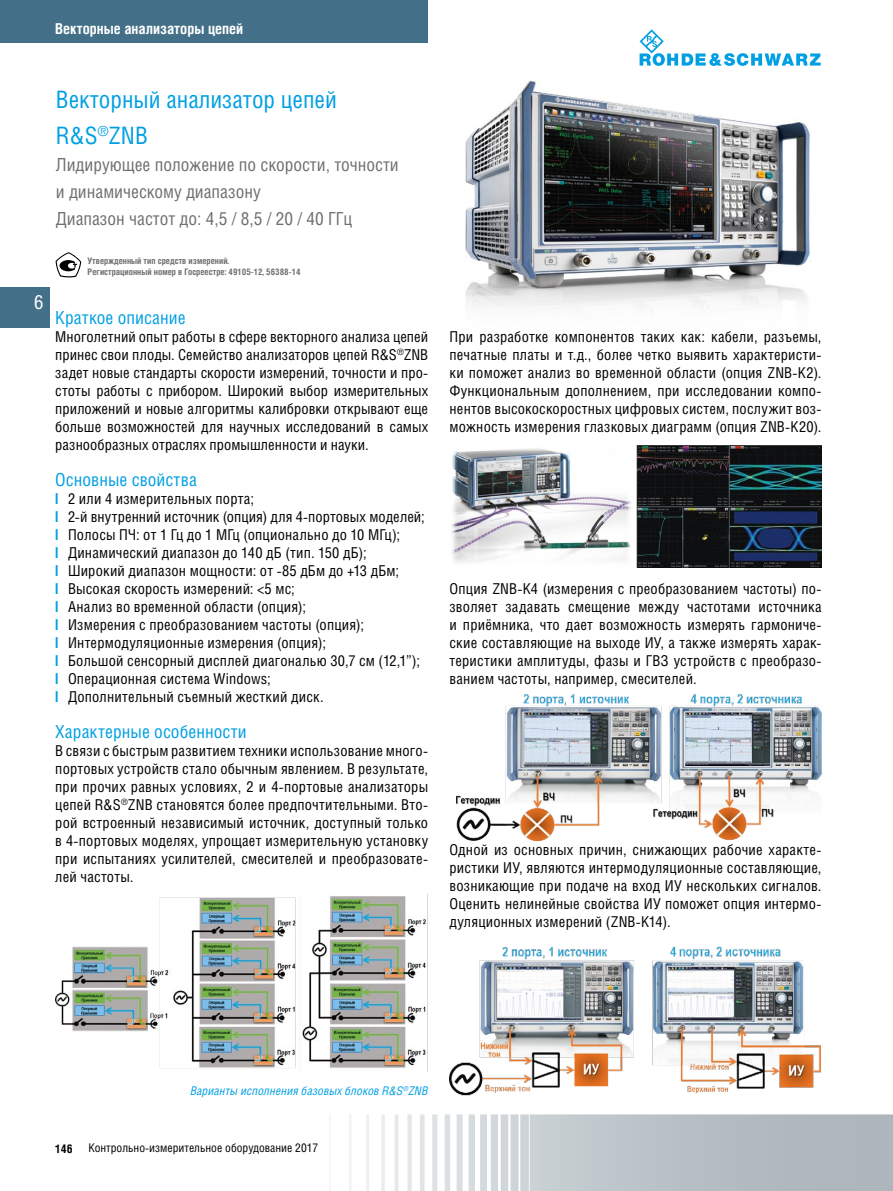
<style>
.page{position:relative;width:893px;height:1191px;background:#fff}
.page>*{position:absolute;margin:0;border:0;box-sizing:border-box;transform-origin:0 0}
.t1{font:24px/36px "Helios Cond C";color:#009fe3}
.t2{font:19.5px "Helios Cond C";color:#fff}
.t3{font:18px/27px "Helios Cond C";color:#706f6f}
.t4{font:18px "Helios Cond C";letter-spacing:.005em;color:#009fe3}
.t5{font:15px/18px "Helios Cond C";letter-spacing:.015em;color:#000;text-align:justify}
.t6{font:700 15px "Helios Cond C";color:#fff}
.t7{font:12px "Helios Cond C";color:#000}
.t8{font:italic 12px "Helios Cond C";letter-spacing:.01em;color:#009fe3}
.t9{font:700 12px "Helios Cond C";color:#000}
.t10{font:700 9px/10.8px "Helios Cond C";color:#706f6f}
.s1{font-weight:700;color:#009fe3}
</style>
<div class="page">
<svg style="left:349px;top:1114px;width:544px;height:77px"></svg>
<div style="left:0;top:0;width:427px;height:43px;background:#436f88"></div>
<svg style="left:640px;top:29px;width:181px;height:37px"></svg>
<div style="left:0;top:287px;width:50px;height:41px;background:#436f88"></div>
<img style="left:56px;top:894px;width:372px;height:177px">
<svg style="left:56px;top:252px;width:25px;height:25px"></svg>
<img style="left:465px;top:80px;width:345px;height:229px">
<img style="left:452px;top:445px;width:369px;height:122px">
<img style="left:456px;top:694px;width:365px;height:146px">
<img style="left:449px;top:946px;width:372px;height:150px">
<p class="t6" style="left:55px;top:20px;width:190px">Векторные анализаторы цепей</p>
<h2 class="t2" style="left:34px;top:290px;width:11px">6</h2>
<h1 class="t1" style="left:56px;top:81px;width:283px">Векторный анализатор цепей<br>R&amp;S<sup>®</sup>ZNB</h1>
<p class="t3" style="left:56px;top:151px;width:344px">Лидирующее положение по скорости, точности и динамическому диапазону<br>Диапазон частот до: 4,5 / 8,5 / 20 / 40 ГГц</p>
<p class="t10" style="left:87px;top:255px;width:214px">Утвержденный тип средств измерений.<br>Регистрационный номер в Госреестре: 49105-12, 56388-14</p>
<p class="t4" style="left:55px;top:307px;width:132px">Краткое описание</p>
<p class="t5" style="left:55px;top:327px;width:374px">Многолетний опыт работы в сфере векторного анализа цепей принес свои плоды. Семейство анализаторов цепей R&amp;S<sup>®</sup>ZNB задет новые стандарты скорости измерений, точности и про&shy;стоты работы с прибором. Широкий выбор измерительных приложений и новые алгоритмы калибровки открывают еще больше возможностей для научных исследований в самых разнообразных отраслях промышленности и науки.</p>
<p class="t4" style="left:55px;top:469px;width:143px">Основные свойства</p>
<p class="t5" style="left:55px;top:489px;width:371px;text-align:left"><span class="s1">l</span> 2 или 4 измерительных порта;<br><span class="s1">l</span> 2-й внутренний источник (опция) для 4-портовых моделей; <span class="s1">l</span> Полосы ПЧ: от 1 Гц до 1 МГц (опционально до 10 МГц);<br><span class="s1">l</span> Динамический диапазон до 140 дБ (тип. 150 дБ);<br><span class="s1">l</span> Широкий диапазон мощности: от -85 дБм до +13 дБм;<br><span class="s1">l</span> Высокая скорость измерений: &lt;5 мс;<br><span class="s1">l</span> Анализ во временной области (опция);<br><span class="s1">l</span> Измерения с преобразованием частоты (опция);<br><span class="s1">l</span> Интермодуляционные измерения (опция);<br><span class="s1">l</span> Большой сенсорный дисплей диагональю 30,7 см (12,1”); <span class="s1">l</span> Операционная система Windows;<br><span class="s1">l</span> Дополнительный съемный жесткий диск.</p>
<p class="t4" style="left:55px;top:721px;width:193px">Характерные особенности</p>
<p class="t5" style="left:55px;top:741px;width:374px">В связи с быстрым развитием техники использование много&shy;портовых устройств стало обычным явлением. В результате, при прочих равных условиях, 2 и 4-портовые анализаторы цепей R&amp;S<sup>®</sup>ZNB становятся более предпочтительными. Вто&shy;рой встроенный независимый источник, доступный только в 4-портовых моделях, упрощает измерительную установку при испытаниях усилителей, смесителей и преобразовате&shy;лей частоты.</p>
<p class="t5" style="left:449px;top:327px;width:374px">При разработке компонентов таких как: кабели, разъемы, печатные платы и т.д., более четко выявить характеристи&shy;ки поможет анализ во временной области (опция ZNB-K2).<br>Функциональным дополнением, при исследовании компо&shy;нентов высокоскоростных цифровых систем, послужит воз&shy;можность измерения глазковых диаграмм (опция ZNB-K20).</p>
<p class="t5" style="left:449px;top:579px;width:374px">Опция ZNB-K4 (измерения с преобразованием частоты) по&shy;зволяет задавать смещение между частотами источника и приёмника, что дает возможность измерять гармониче&shy;ские составляющие на выходе ИУ, а также измерять харак&shy;теристики амплитуды, фазы и ГВЗ устройств с преобразо&shy;ванием частоты, например, смесителей.</p>
<p class="t5" style="left:449px;top:840px;width:374px">Одной из основных причин, снижающих рабочие характе&shy;ристики ИУ, являются интермодуляционные составляющие, возникающие при подаче на вход ИУ нескольких сигналов.<br>Оценить нелинейные свойства ИУ поможет опция интермо&shy;дуляционных измерений (ZNB-K14).</p>
<p class="t8" style="left:190px;top:1083px;width:239px">Варианты исполнения базовых блоков R&amp;S<sup>®</sup>ZNB</p>
<p class="t9" style="left:55px;top:1141px;width:19px">146</p>
<p class="t7" style="left:88px;top:1140px;width:231px">Контрольно-измерительное оборудование 2017</p>
</div>
